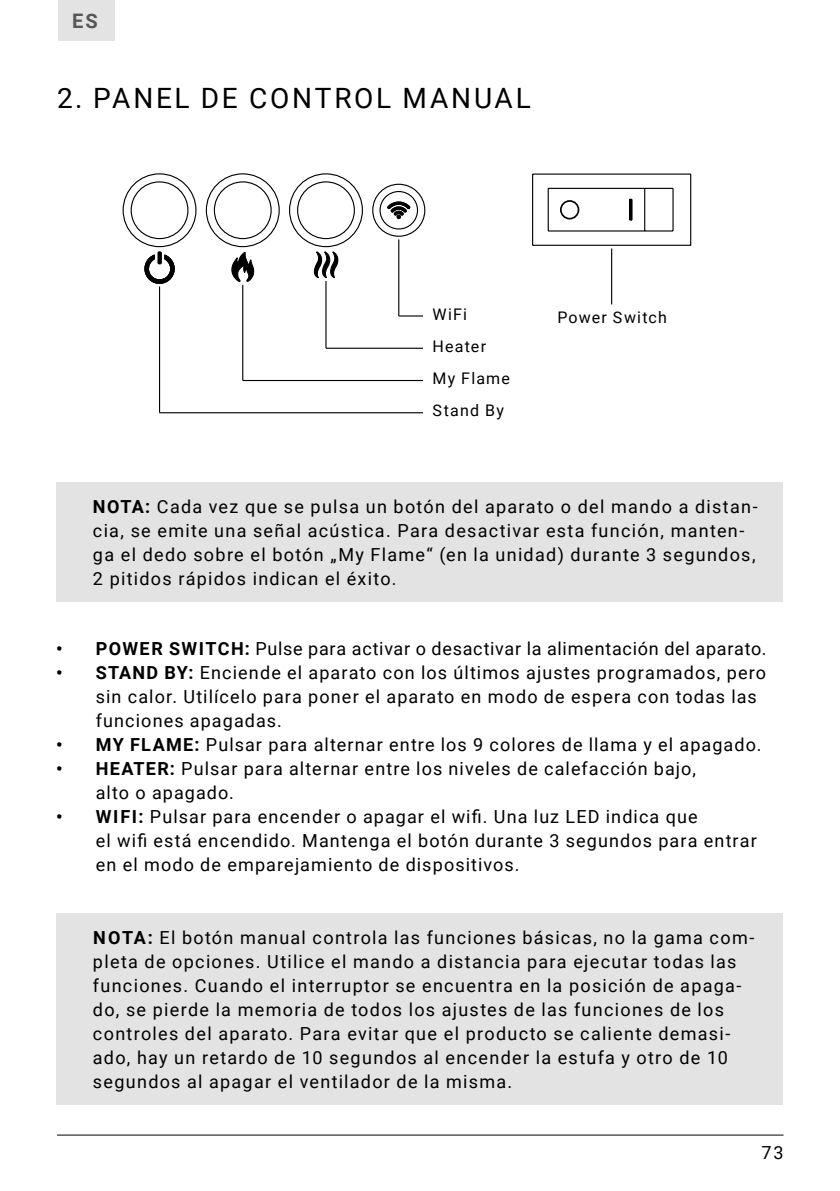
<style>
.page{position:relative;width:840px;height:1191px;background:#fff}
.page>*{position:absolute;margin:0;border:0;box-sizing:border-box;transform-origin:0 0}
.t1{font:28px "Roboto";letter-spacing:.095em;color:#000}
.t2{font:700 20px "Roboto";color:#575756}
.t3{font:18px/24px "Roboto";letter-spacing:.065em;color:#000}
.t4{font:18px "Roboto";letter-spacing:.04em;color:#000}
.t5{font:16px/32px "Roboto";letter-spacing:.075em;color:#000}
.s1{font-weight:700}
</style>
<div class="page">
<div style="left:58px;top:0;width:57px;height:41px;background:#e3e3e3"></div>
<hr style="left:57px;top:1134px;width:726px;height:1px;background:#000">
<div style="left:56px;top:482px;width:726px;height:120px;background:#e3e3e3"></div>
<div style="left:56px;top:913px;width:726px;height:191px;background:#e3e3e3"></div>
<svg style="left:425px;top:173px;width:266px;height:110px"></svg>
<hr style="left:629px;top:199px;width:2px;height:21px;background:#000">
<svg style="left:122px;top:173px;width:303px;height:111px"></svg>
<hr style="left:325px;top:281px;width:1px;height:67px;background:#000">
<hr style="left:398px;top:239px;width:1px;height:77px;background:#000">
<hr style="left:610px;top:248px;width:2px;height:56px;background:#000">
<svg style="left:398px;top:315px;width:25px;height:1px"></svg>
<hr style="left:326px;top:348px;width:97px;height:1px;background:#000">
<hr style="left:243px;top:380px;width:180px;height:1px;background:#000">
<hr style="left:159px;top:412px;width:264px;height:1px;background:#000">
<hr style="left:159px;top:286px;width:1px;height:127px;background:#000">
<hr style="left:242px;top:285px;width:1px;height:95px;background:#000">
<div style="left:559px;top:200px;width:20px;height:19px;border:2px solid #000;border-radius:50%"></div>
<p class="t2" style="left:72px;top:7px;width:27px">ES</p>
<h1 class="t1" style="left:57px;top:78px;width:475px">2. PANEL DE CONTROL MANUAL</h1>
<p class="t5" style="left:432px;top:298px;width:79px">WiFi<br>Heater<br>My Flame<br>Stand By</p>
<p class="t5" style="left:557px;top:300px;width:111px">Power Switch</p>
<p class="t3" style="left:93px;top:494px;width:666px"><span class="s1">NOTA:</span> Cada vez que se pulsa un botón del aparato o del mando a distan&shy;cia, se emite una señal acústica. Para desactivar esta función, manten&shy;ga el dedo sobre el botón „My Flame“ (en la unidad) durante 3 segundos, 2 pitidos rápidos indican el éxito.</p>
<p class="t4" style="left:56px;top:636px;width:711px"><span class="s1">• POWER SWITCH:</span> Pulse para activar o desactivar la alimentación del aparato.</p>
<p class="t3" style="left:96px;top:660px;width:671px;text-indent:-40px"><span class="s1">• STAND BY:</span> Enciende el aparato con los últimos ajustes programados, pero sin calor. Utilícelo para poner el aparato en modo de espera con todas las funciones apagadas.</p>
<p class="t3" style="left:56px;top:732px;width:706px"><span class="s1">• MY FLAME:</span> Pulsar para alternar entre los 9 colores de llama y el apagado.</p>
<p class="t3" style="left:96px;top:756px;width:601px;text-indent:-40px"><span class="s1">• HEATER:</span> Pulsar para alternar entre los niveles de calefacción bajo, alto o apagado.</p>
<p class="t3" style="left:96px;top:804px;width:662px;text-indent:-40px"><span class="s1">• WIFI:</span> Pulsar para encender o apagar el wifi. Una luz LED indica que<br>el wifi está encendido. Mantenga el botón durante 3 segundos para entrar en el modo de emparejamiento de dispositivos.</p>
<p class="t3" style="left:93px;top:924px;width:662px"><span class="s1">NOTA:</span> El botón manual controla las funciones básicas, no la gama com&shy;pleta de opciones. Utilice el mando a distancia para ejecutar todas las funciones. Cuando el interruptor se encuentra en la posición de apaga&shy;do, se pierde la memoria de todos los ajustes de las funciones de los controles del aparato. Para evitar que el producto se caliente demasi&shy;ado, hay un retardo de 10 segundos al encender la estufa y otro de 10 segundos al apagar el ventilador de la misma.</p>
<p class="t3" style="left:761px;top:1140px;width:24px">73</p>
</div>
